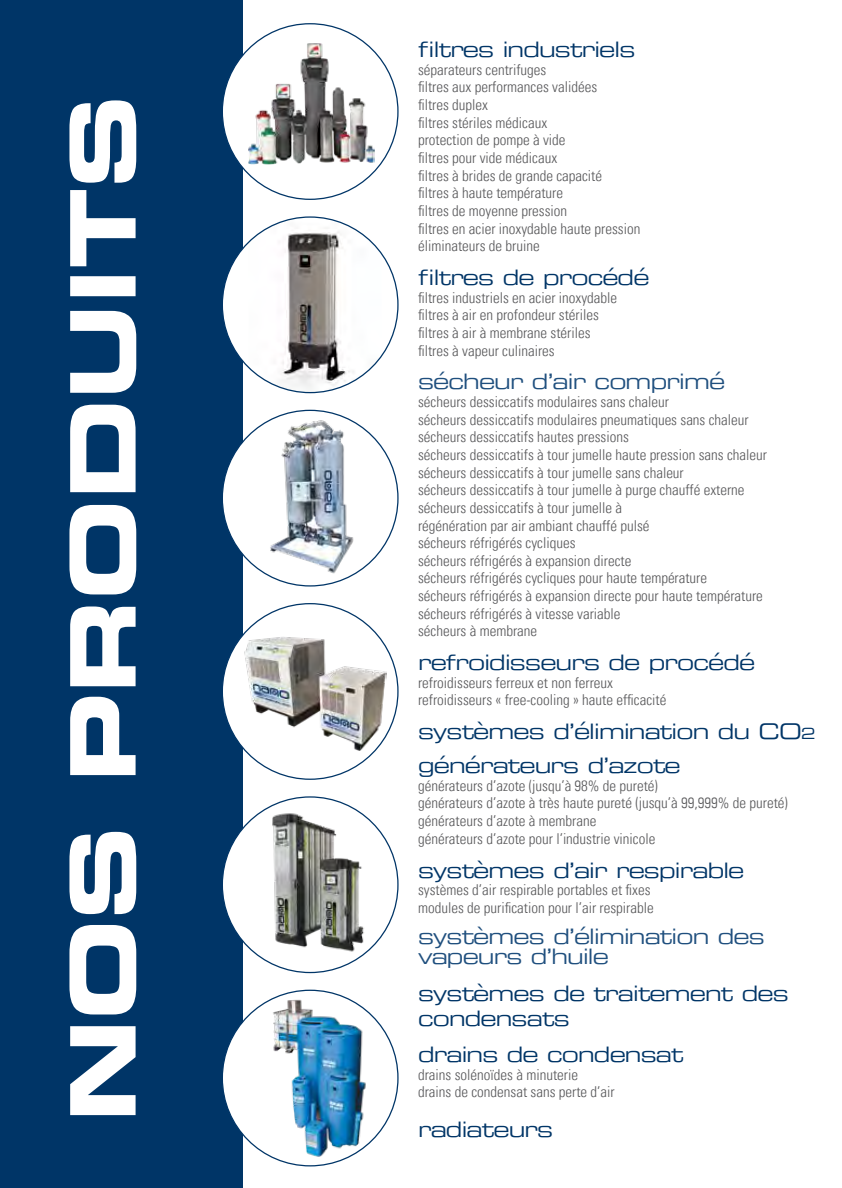
<style>
.page{position:relative;width:842px;height:1188px;background:#fff}
.page>*{position:absolute;margin:0;border:0;box-sizing:border-box;transform-origin:0 0}
.t1{font:90px "Eurostile Bold Extended Two";color:#fff}
.t2{font:21px/33.9px "Eurostile Extended Two";letter-spacing:-.04em;color:#003567}
.t3{font:21px/20.7px "Eurostile Extended Two";letter-spacing:-.04em;color:#1f4f7e}
.t4{font:300 condensed 15px/17.7px "Univers LT";color:#58585a}
.s1{font-size:15px}
</style>
<div class="page">
<div style="left:1px;top:0;width:242px;height:1188px;background:#003567"></div>
<div style="left:222px;top:24px;width:176px;height:175px;background:#fff;border-radius:50%"></div>
<img style="left:247px;top:42px;width:128px;height:123px">
<div style="left:222px;top:217px;width:176px;height:176px;background:#fff;border-radius:50%"></div>
<img style="left:249px;top:218px;width:132px;height:175px">
<div style="left:222px;top:604px;width:176px;height:175px;background:#fff;border-radius:50%"></div>
<img style="left:240px;top:635px;width:147px;height:117px">
<img style="left:224px;top:809px;width:173px;height:148px">
<div style="left:222px;top:990px;width:176px;height:176px;background:#fff;border-radius:50%"></div>
<img style="left:254px;top:996px;width:116px;height:163px">
<div style="left:222px;top:410px;width:176px;height:176px;background:#fff;border-radius:50%"></div>
<img style="left:264px;top:415px;width:92px;height:162px">
<h1 class="t1" style="left:39px;top:1122px;width:1028px;rotate:-90deg">NOS PRODUITS</h1>
<h2 class="t2" style="left:418px;top:33px;width:219px">filtres industriels</h2>
<p class="t4" style="left:418px;top:61px;width:224px">séparateurs centrifuges<br>filtres aux performances validées<br>filtres duplex<br>filtres stériles médicaux<br>protection de pompe à vide<br>filtres pour vide médicaux<br>filtres à brides de grande capacité<br>filtres à haute température<br>filtres de moyenne pression<br>filtres en acier inoxydable haute pression éliminateurs de bruine</p>
<h2 class="t2" style="left:418px;top:260px;width:233px">filtres de procédé</h2>
<p class="t4" style="left:418px;top:289px;width:201px">filtres industriels en acier inoxydable filtres à air en profondeur stériles filtres à air à membrane stériles filtres à vapeur culinaires</p>
<h2 class="t3" style="left:418px;top:371px;width:309px">sécheur d’air comprimé</h2>
<p class="t4" style="left:418px;top:393px;width:350px">sécheurs dessiccatifs modulaires sans chaleur<br>sécheurs dessiccatifs modulaires pneumatiques sans chaleur sécheurs dessiccatifs hautes pressions<br>sécheurs dessiccatifs à tour jumelle haute pression sans chaleur sécheurs dessiccatifs à tour jumelle sans chaleur<br>sécheurs dessiccatifs à tour jumelle à purge chauffé externe sécheurs dessiccatifs à tour jumelle à<br>régénération par air ambiant chauffé pulsé<br>sécheurs réfrigérés cycliques<br>sécheurs réfrigérés à expansion directe<br>sécheurs réfrigérés cycliques pour haute température<br>sécheurs réfrigérés à expansion directe pour haute température sécheurs réfrigérés à vitesse variable<br>sécheurs à membrane</p>
<h2 class="t2" style="left:418px;top:646px;width:339px">refroidisseurs de procédé</h2>
<p class="t4" style="left:418px;top:674px;width:250px">refroidisseurs ferreux et non ferreux refroidisseurs « free-cooling » haute efficacité</p>
<h2 class="t2" style="left:418px;top:715px;width:399px">systèmes d’élimination du CO<span class="s1">2 </span>générateurs d’azote</h2>
<p class="t4" style="left:418px;top:777px;width:371px">générateurs d’azote (jusqu’à 98% de pureté)<br>générateurs d’azote à très haute pureté (jusqu’à 99,999% de pureté) générateurs d’azote à membrane<br>générateurs d’azote pour l’industrie vinicole</p>
<h2 class="t2" style="left:418px;top:853px;width:328px">systèmes d’air respirable</h2>
<p class="t4" style="left:418px;top:881px;width:237px">systèmes d’air respirable portables et fixes modules de purification pour l’air respirable</p>
<h2 class="t3" style="left:418px;top:926px;width:348px">systèmes d’élimination des vapeurs d’huile</h2>
<h2 class="t2" style="left:418px;top:981px;width:372px;line-height:25.2px">systèmes de traitement des condensats</h2>
<h2 class="t2" style="left:418px;top:1037px;width:267px">drains de condensat</h2>
<p class="t4" style="left:418px;top:1066px;width:198px">drains solénoïdes à minuterie drains de condensat sans perte d’air</p>
<h2 class="t2" style="left:418px;top:1113px;width:137px">radiateurs</h2>
</div>
